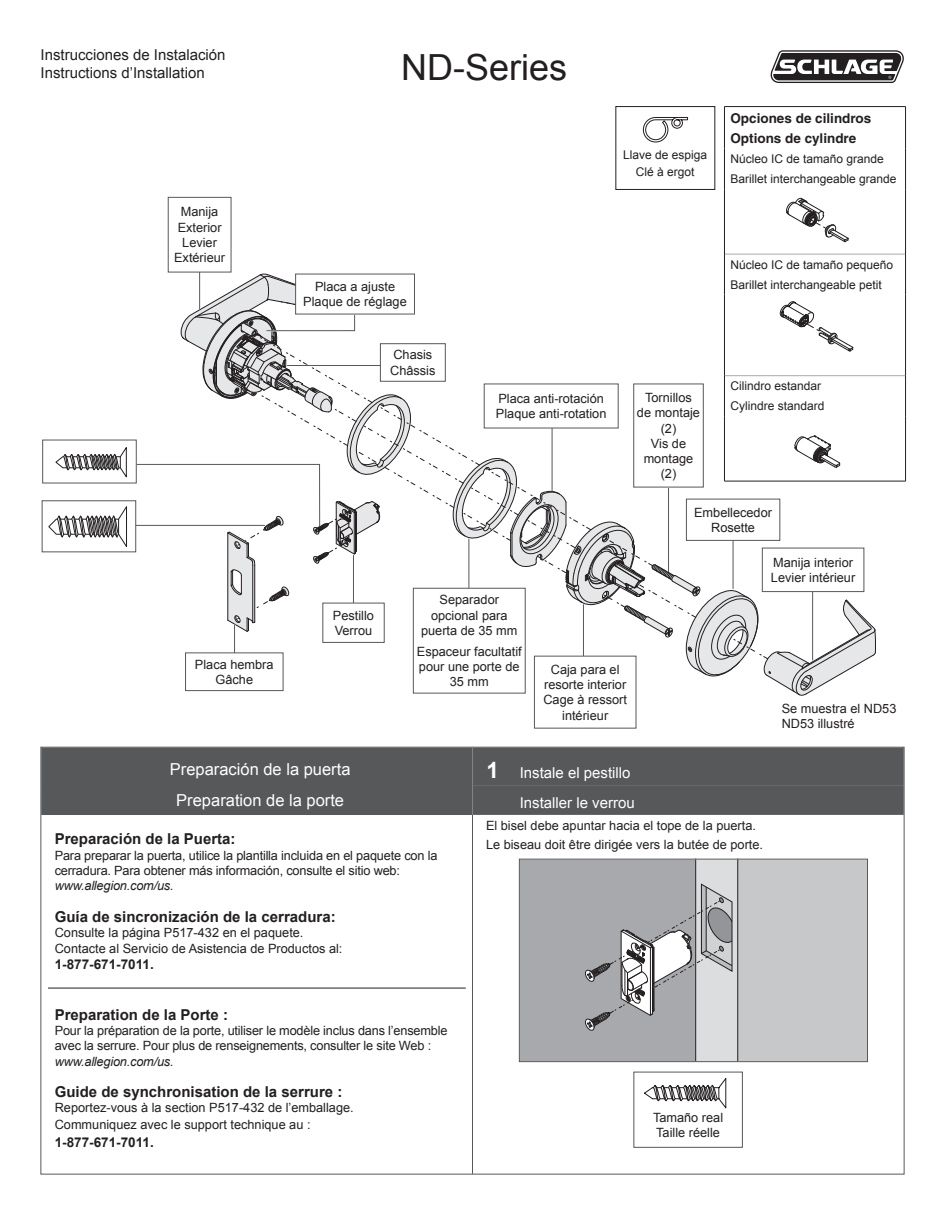
<style>
.page{position:relative;width:945px;height:1215px;background:#fff}
.page>*{position:absolute;margin:0;border:0;box-sizing:border-box;transform-origin:0 0}
.t1{font:36px "Arial";color:#231f20}
.t2{font:16.5px/30.8px "Arial";color:#fff;text-align:center}
.t3{font:700 15px "Arial";color:#231f20}
.t4{font:15px "Arial";color:#231f20}
.t5{font:15px/29.8px "Arial";color:#fff;text-align:right}
.t6{font:700 13.5px/19.6px "Helvetica";color:#231f20}
.t7{font:700 13.5px "Arial";color:#231f20}
.t8{font:12.75px/15.3px "Arial";color:#231f20}
.t9{font:italic 12.75px "Arial";letter-spacing:-.015em;color:#231f20}
.t10{font:12px/19.8px "Arial";color:#231f20}
.s1{font-weight:700;font-size:22.5px}
</style>
<div class="page">
<div style="left:41px;top:748px;width:431px;height:37px;background:#57585a"></div>
<div style="left:41px;top:785px;width:431px;height:30px;background:#57585a"></div>
<hr style="left:48px;top:988px;width:418px;height:1px;background:#231f20">
<div style="left:472px;top:748px;width:432px;height:37px;background:#57585a"></div>
<div style="left:472px;top:785px;width:432px;height:30px;background:#57585a"></div>
<div style="left:519px;top:859px;width:202px;height:203px;background:#a8a9ad"></div>
<div style="left:696px;top:859px;width:42px;height:203px;background:#dcdddf"></div>
<div style="left:738px;top:859px;width:130px;height:203px;background:#c7c8ca"></div>
<hr style="left:737px;top:859px;width:1px;height:203px;background:#231f20">
<hr style="left:695px;top:859px;width:1px;height:203px;background:#231f20">
<svg style="left:585px;top:884px;width:147px;height:147px"></svg>
<div style="left:519px;top:859px;width:349px;height:203px;border:1px solid #57585a"></div>
<div style="left:634px;top:1072px;width:109px;height:76px;border:1px solid #57585a"></div>
<svg style="left:644px;top:1078px;width:82px;height:30px"></svg>
<hr style="left:472px;top:747px;width:1px;height:427px;background:#57585a">
<svg style="left:770px;top:50px;width:134px;height:33px"></svg>
<div style="left:42px;top:500px;width:94px;height:52px;border:1px solid #57585a"></div>
<svg style="left:55px;top:447px;width:72px;height:31px"></svg>
<svg style="left:48px;top:506px;width:79px;height:41px"></svg>
<svg style="left:725px;top:107px;width:180px;height:374px"></svg>
<hr style="left:725px;top:254px;width:180px;height:1px;background:#a8a9ad">
<hr style="left:725px;top:375px;width:180px;height:1px;background:#a8a9ad">
<hr style="left:724px;top:106px;width:182px;height:1px;background:#231f20">
<hr style="left:724px;top:107px;width:1px;height:42px;background:#231f20">
<hr style="left:905px;top:107px;width:1px;height:42px;background:#231f20">
<hr style="left:724px;top:149px;width:1px;height:40px;background:#231f20">
<hr style="left:905px;top:149px;width:1px;height:40px;background:#231f20">
<hr style="left:724px;top:189px;width:1px;height:65px;background:#231f20">
<hr style="left:905px;top:189px;width:1px;height:65px;background:#231f20">
<hr style="left:724px;top:254px;width:1px;height:41px;background:#231f20">
<hr style="left:905px;top:254px;width:1px;height:41px;background:#231f20">
<hr style="left:905px;top:295px;width:1px;height:81px;background:#231f20">
<hr style="left:905px;top:376px;width:1px;height:40px;background:#231f20">
<hr style="left:905px;top:416px;width:1px;height:65px;background:#231f20">
<hr style="left:724px;top:481px;width:182px;height:1px;background:#231f20">
<svg style="left:786px;top:198px;width:63px;height:44px"></svg>
<svg style="left:643px;top:117px;width:45px;height:25px"></svg>
<div style="left:616px;top:106px;width:99px;height:84px;border:1px solid #231f20"></div>
<div style="left:168px;top:197px;width:63px;height:75px;border:1px solid #57585a"></div>
<svg style="left:135px;top:272px;width:741px;height:425px"></svg>
<div style="left:296px;top:274px;width:119px;height:40px;background:#fff"></div>
<hr style="left:812px;top:582px;width:1px;height:78px;background:#57585a">
<div style="left:762px;top:548px;width:102px;height:44px;background:#fff"></div>
<div style="left:762px;top:548px;width:102px;height:44px;border:1px solid #57585a"></div>
<hr style="left:732px;top:524px;width:2px;height:65px;background:#fff">
<hr style="left:733px;top:524px;width:1px;height:65px;background:#57585a">
<div style="left:686px;top:499px;width:94px;height:41px;background:#fff"></div>
<div style="left:686px;top:499px;width:94px;height:42px;border:1px solid #57585a"></div>
<hr style="left:353px;top:555px;width:1px;height:64px;background:#57585a">
<div style="left:323px;top:603px;width:61px;height:39px;background:#fff"></div>
<div style="left:322px;top:603px;width:63px;height:40px;border:1px solid #57585a"></div>
<hr style="left:234px;top:624px;width:1px;height:44px;background:#57585a">
<div style="left:186px;top:653px;width:97px;height:38px;background:#fff"></div>
<div style="left:185px;top:652px;width:98px;height:39px;border:1px solid #57585a"></div>
<hr style="left:668px;top:482px;width:1px;height:90px;background:#57585a">
<div style="left:634px;top:384px;width:69px;height:103px;background:#fff"></div>
<div style="left:633px;top:384px;width:71px;height:103px;border:1px solid #57585a"></div>
<hr style="left:583px;top:604px;width:1px;height:84px;background:#57585a">
<div style="left:534px;top:656px;width:102px;height:72px;background:#fff"></div>
<div style="left:534px;top:656px;width:102px;height:73px;border:1px solid #57585a"></div>
<hr style="left:468px;top:539px;width:2px;height:86px;background:#fff">
<hr style="left:469px;top:539px;width:1px;height:86px;background:#57585a">
<div style="left:413px;top:588px;width:112px;height:105px;background:#fff"></div>
<div style="left:413px;top:588px;width:113px;height:106px;border:1px solid #57585a"></div>
<hr style="left:551px;top:426px;width:2px;height:65px;background:#fff">
<hr style="left:552px;top:426px;width:1px;height:65px;background:#57585a">
<div style="left:484px;top:384px;width:134px;height:44px;background:#fff"></div>
<p class="t4" style="left:40px;top:45px;width:187px">Instrucciones de Instalación</p>
<p class="t4" style="left:40px;top:63px;width:166px">Instructions d’Installation</p>
<p class="t8" style="left:174px;top:204px;width:53px;text-align:center">Manija<br>Exterior<br>Levier<br>Extérieur</p>
<p class="t8" style="left:195px;top:657px;width:80px;text-align:center">Placa hembra<br>Gâche</p>
<h1 class="t1" style="left:401px;top:44px;width:167px">ND-Series</h1>
<p class="t10" style="left:623px;top:146px;width:86px;line-height:17.4px;text-align:center">Llave de espiga<br>Clé à ergot</p>
<p class="t6" style="left:730px;top:108px;width:142px">Opciones de cilindros<br>Options de cylindre</p>
<p class="t10" style="left:730px;top:149px;width:168px">Núcleo IC de tamaño grande<br>Barillet interchangeable grande</p>
<p class="t8" style="left:303px;top:279px;width:105px;text-align:center">Placa a ajuste<br>Plaque de réglage</p>
<p class="t8" style="left:390px;top:347px;width:47px">Chasis<br>Châssis</p>
<p class="t10" style="left:730px;top:255px;width:164px">Núcleo IC de tamaño pequeño<br>Barillet interchangeable petit</p>
<p class="t8" style="left:496px;top:391px;width:112px">Placa anti-rotación<br>Plaque anti-rotation</p>
<p class="t8" style="left:637px;top:390px;width:65px;text-align:center">Tornillos de montaje (2)<br>Vis de montage (2)</p>
<p class="t10" style="left:730px;top:376px;width:96px">Cilindro estandar<br>Cylindre standard</p>
<p class="t8" style="left:694px;top:505px;width:79px;text-align:center">Embellecedor<br>Rosette</p>
<p class="t8" style="left:771px;top:555px;width:86px">Manija interior<br>Levier intérieur</p>
<p class="t8" style="left:333px;top:608px;width:43px">Pestillo<br>Verrou</p>
<p class="t8" style="left:421px;top:592px;width:98px;text-align:center">Separador opcional para puerta de 35 mm</p>
<p class="t8" style="left:417px;top:644px;width:106px;text-align:center">Espaceur facultatif pour une porte de<br>35 mm</p>
<p class="t8" style="left:543px;top:662px;width:85px;text-align:center">Caja para el resorte interior<br>Cage à ressort intérieur</p>
<p class="t8" style="left:782px;top:701px;width:116px">Se muestra el ND53<br>ND53 illustré</p>
<p class="t2" style="left:170px;top:754px;width:182px">Preparación de la puerta<br>Preparation de la porte</p>
<p class="t3" style="left:55px;top:829px;width:182px">Preparación de la Puerta:</p>
<p class="t8" style="left:55px;top:848px;width:384px">Para preparar la puerta, utilice la plantilla incluida en el paquete con la cerradura. Para obtener más información, consulte el sitio web:</p>
<p class="t9" style="left:55px;top:878px;width:120px">www.allegion.com/us.</p>
<p class="t3" style="left:55px;top:906px;width:282px">Guía de sincronización de la cerradura:</p>
<p class="t8" style="left:55px;top:925px;width:289px;line-height:16.2px">Consulte la página P517-432 en el paquete.<br>Contacte al Servicio de Asistencia de Productos al:</p>
<p class="t7" style="left:55px;top:956px;width:101px">1-877-671-7011.</p>
<p class="t3" style="left:55px;top:1004px;width:175px">Preparation de la Porte :</p>
<p class="t8" style="left:55px;top:1023px;width:394px">Pour la préparation de la porte, utiliser le modèle inclus dans l’ensemble avec la serrure. Pour plus de renseignements, consulter le site Web :</p>
<p class="t9" style="left:55px;top:1053px;width:120px">www.allegion.com/us.</p>
<p class="t3" style="left:55px;top:1082px;width:289px">Guide de synchronisation de la serrure :</p>
<p class="t8" style="left:55px;top:1100px;width:301px;line-height:16.2px">Reportez-vous à la section P517-432 de l’emballage.<br>Communiquez avec le support technique au :</p>
<p class="t7" style="left:55px;top:1133px;width:101px">1-877-671-7011.</p>
<p class="t5" style="left:486px;top:758px;width:150px"><span class="s1">1</span> Instale el pestillo<br>Installer le verrou</p>
<p class="t8" style="left:486px;top:817px;width:279px;line-height:18.8px">El bisel debe apuntar hacia el tope de la puerta.<br>Le biseau doit être dirigée vers la butée de porte.</p>
<p class="t8" style="left:653px;top:1110px;width:72px">Tamaño real<br>Taille réelle</p>
</div>
